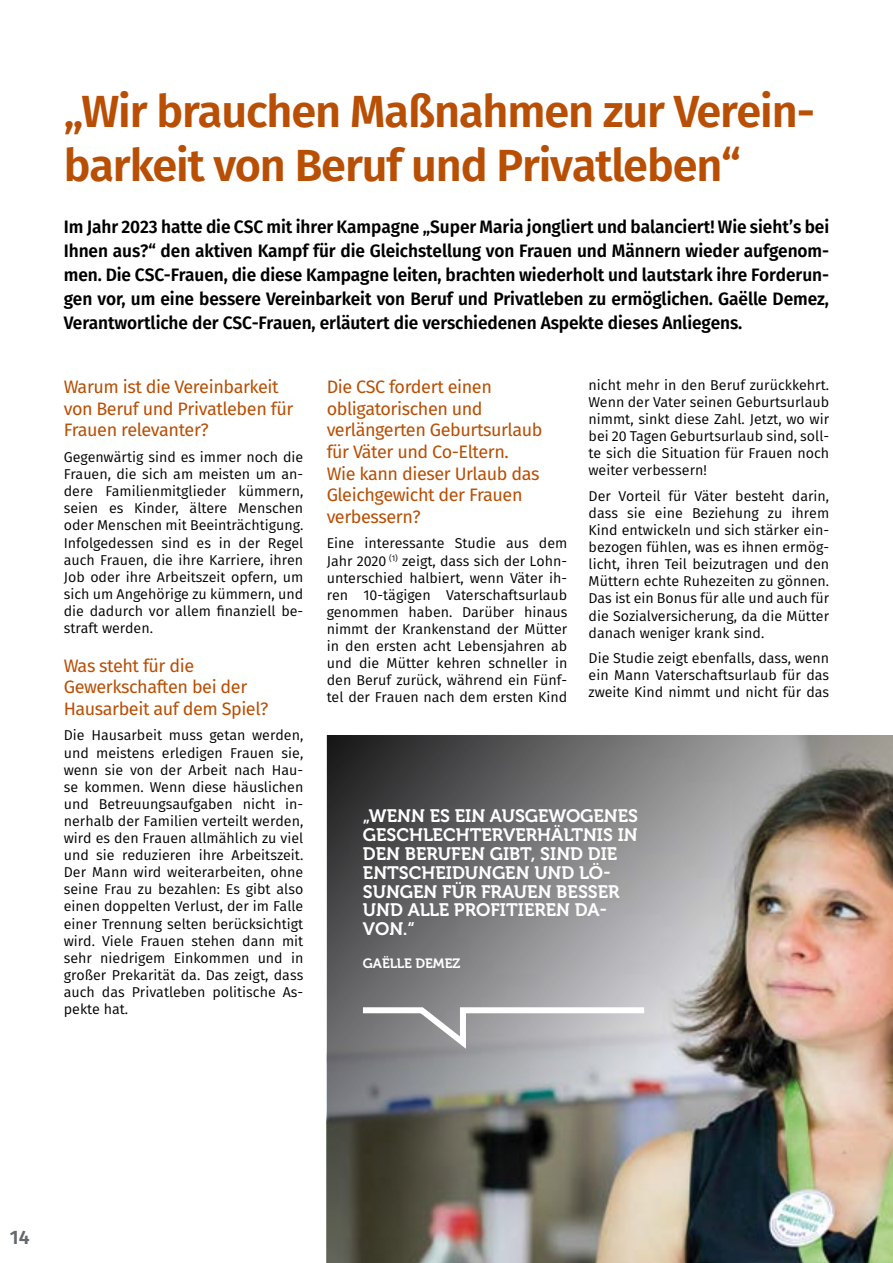
<style>
.page{position:relative;width:893px;height:1263px;background:#fff}
.page>*{position:absolute;margin:0;border:0;box-sizing:border-box;transform-origin:0 0}
.t1{font:600 45px/54px "Fira Sans";letter-spacing:-.025em;color:#b84f04}
.t2{font:600 19.5px "Fira Sans";color:#64696c}
.t3{font:600 18px/24px "Fira Sans";letter-spacing:-.005em;color:#000;text-align:justify;scale:.96 1}
.t4{font:18px/21.6px "Fira Sans";letter-spacing:-.025em;color:#b84f04}
.t5{font:18px/18.9px "Museo 700";color:#fff}
.t6{font:14.25px/17.1px "Fira Sans";color:#000;text-align:justify}
.t7{font:13.5px "Museo 700";color:#fff}
</style>
<div class="page">
<img style="left:327px;top:736px;width:566px;height:527px">
<svg style="left:357px;top:1004px;width:293px;height:51px;background:#aeaeb1"></svg>
<h1 class="t1" style="left:64px;top:82px;width:753px">„Wir brauchen Maßnahmen zur Verein&shy;barkeit von Beruf und Privatleben“</h1>
<p class="t3" style="left:64px;top:214px;width:799px">Im Jahr 2023 hatte die CSC mit ihrer Kampagne „Super Maria jongliert und balanciert! Wie sieht’s bei Ihnen aus?“ den aktiven Kampf für die Gleichstellung von Frauen und Männern wieder aufgenom&shy;men. Die CSC-Frauen, die diese Kampagne leiten, brachten wiederholt und lautstark ihre Forderun&shy;gen vor, um eine bessere Vereinbarkeit von Beruf und Privatleben zu ermöglichen. Gaëlle Demez, Verantwortliche der CSC-Frauen, erläutert die verschiedenen Aspekte dieses Anliegens.</p>
<p class="t4" style="left:64px;top:376px;width:231px">Warum ist die Vereinbarkeit von Beruf und Privatleben für<br>Frauen relevanter?</p>
<p class="t6" style="left:64px;top:448px;width:241px">Gegenwärtig sind es immer noch die Frauen, die sich am meisten um an&shy;dere Familienmitglieder kümmern, seien es Kinder, ältere Menschen oder Menschen mit Beeinträchtigung.<br>Infolgedessen sind es in der Regel auch Frauen, die ihre Karriere, ihren Job oder ihre Arbeitszeit opfern, um sich um Angehörige zu kümmern, und die dadurch vor allem finanziell be&shy;straft werden.</p>
<p class="t4" style="left:64px;top:654px;width:206px">Was steht für die<br>Gewerkschaften bei der<br>Hausarbeit auf dem Spiel?</p>
<p class="t6" style="left:64px;top:727px;width:241px">Die Hausarbeit muss getan werden, und meistens erledigen Frauen sie, wenn sie von der Arbeit nach Hau&shy;se kommen. Wenn diese häuslichen und Betreuungsaufgaben nicht in&shy;nerhalb der Familien verteilt werden, wird es den Frauen allmählich zu viel und sie reduzieren ihre Arbeitszeit.<br>Der Mann wird weiterarbeiten, ohne seine Frau zu bezahlen: Es gibt also einen doppelten Verlust, der im Falle einer Trennung selten berücksichtigt wird. Viele Frauen stehen dann mit sehr niedrigem Einkommen und in großer Prekarität da. Das zeigt, dass auch das Privatleben politische As&shy;pekte hat.</p>
<p class="t4" style="left:327px;top:376px;width:217px">Die CSC fordert einen obligatorischen und verlängerten Geburtsurlaub für Väter und Co-Eltern.<br>Wie kann dieser Urlaub das<br>Gleichgewicht der Frauen verbessern?</p>
<p class="t6" style="left:327px;top:534px;width:242px;text-align:left">Eine interessante Studie aus dem Jahr 2020 <sup>(1)</sup> zeigt, dass sich der Lohn&shy;unterschied halbiert, wenn Väter ih&shy;ren 10-tägigen Vaterschaftsurlaub genommen haben. Darüber hinaus nimmt der Krankenstand der Mütter in den ersten acht Lebensjahren ab und die Mütter kehren schneller in den Beruf zurück, während ein Fünf&shy;tel der Frauen nach dem ersten Kind</p>
<p class="t6" style="left:589px;top:376px;width:242px">nicht mehr in den Beruf zurückkehrt.<br>Wenn der Vater seinen Geburtsurlaub nimmt, sinkt diese Zahl. Jetzt, wo wir bei 20 Tagen Geburtsurlaub sind, soll&shy;te sich die Situation für Frauen noch weiter verbessern!</p>
<p class="t6" style="left:589px;top:487px;width:242px">Der Vorteil für Väter besteht darin, dass sie eine Beziehung zu ihrem Kind entwickeln und sich stärker ein&shy;bezogen fühlen, was es ihnen ermög&shy;licht, ihren Teil beizutragen und den Müttern echte Ruhezeiten zu gönnen.<br>Das ist ein Bonus für alle und auch für die Sozialversicherung, da die Mütter danach weniger krank sind.</p>
<p class="t6" style="left:589px;top:649px;width:242px">Die Studie zeigt ebenfalls, dass, wenn ein Mann Vaterschaftsurlaub für das zweite Kind nimmt und nicht für das</p>
<p class="t5" style="left:363px;top:806px;width:277px">„WENN ES EIN AUSGEWOGENES<br>GESCHLECHTERVERHÄLTNIS IN<br>DEN BERUFEN GIBT, SIND DIE<br>ENTSCHEIDUNGEN UND LÖ-<br>SUNGEN FÜR FRAUEN BESSER<br>UND ALLE PROFITIEREN DA-<br>VON.“</p>
<p class="t7" style="left:363px;top:955px;width:99px">GAËLLE DEMEZ</p>
<h2 class="t2" style="left:10px;top:1221px;width:21px">14</h2>
</div>
